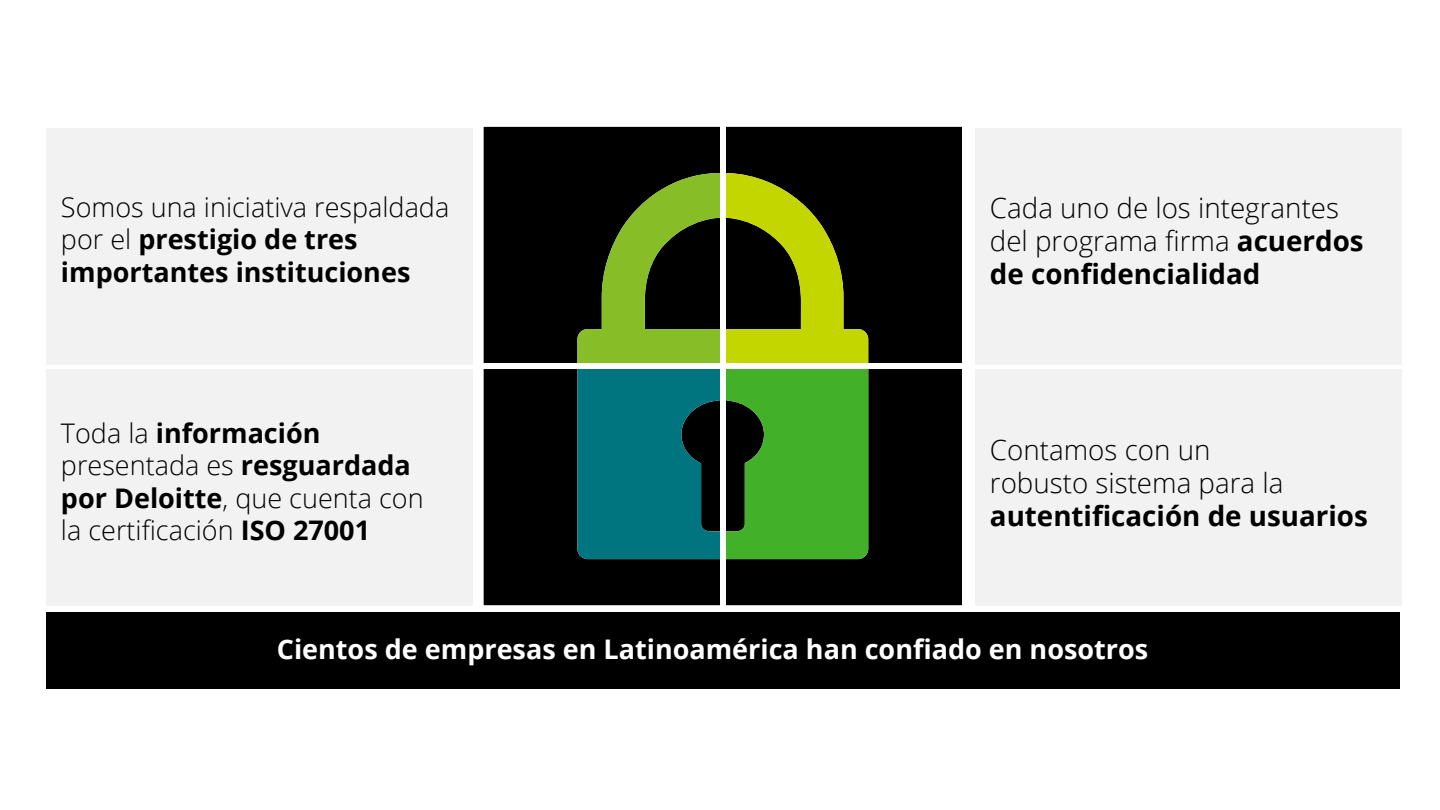
<style>
.page{position:relative;width:1440px;height:810px;background:#fff}
.page>*{position:absolute;margin:0;border:0;box-sizing:border-box;transform-origin:0 0}
.t1{font:300 27.75px/33.3px "Open Sans";color:#000}
.t2{font:700 27.75px "Open Sans";color:#000}
.t3{font:300 27px/32.4px "Open Sans";color:#000}
.t4{font:700 27px/32.4px "Open Sans";color:#000}
.t5{font:700 27px "Open Sans";color:#fff}
.s1{font-weight:300}
.s2{font-weight:700}
</style>
<div class="page">
<div style="left:46px;top:128px;width:427px;height:236px;background:#f2f2f2"></div>
<div style="left:46px;top:370px;width:427px;height:236px;background:#f2f2f2"></div>
<div style="left:975px;top:128px;width:427px;height:236px;background:#f2f2f2"></div>
<div style="left:975px;top:370px;width:427px;height:236px;background:#f2f2f2"></div>
<div style="left:46px;top:612px;width:1354px;height:77px;background:#000"></div>
<svg style="left:483px;top:126px;width:479px;height:480px;background:#213d1b"></svg>
<p class="t4" style="left:61px;top:190px;width:390px"><span class="s1">Somos una iniciativa respaldada por el</span> prestigio de tres importantes instituciones</p>
<p class="t3" style="left:61px;top:416px;width:364px">Toda la <span class="s2">información </span>presentada es <span class="s2">resguardada por Deloitte</span>, que cuenta con la certificación <span class="s2">ISO 27001</span></p>
<p class="t1" style="left:990px;top:190px;width:375px">Cada uno de los integrantes del programa firma <span class="s2">acuerdos de confidencialidad</span></p>
<p class="t1" style="left:990px;top:432px;width:295px">Contamos con un robusto sistema para la</p>
<p class="t2" style="left:990px;top:497px;width:379px">autentificación de usuarios</p>
<p class="t5" style="left:277px;top:630px;width:873px">Cientos de empresas en Latinoamérica han confiado en nosotros</p>
</div>
